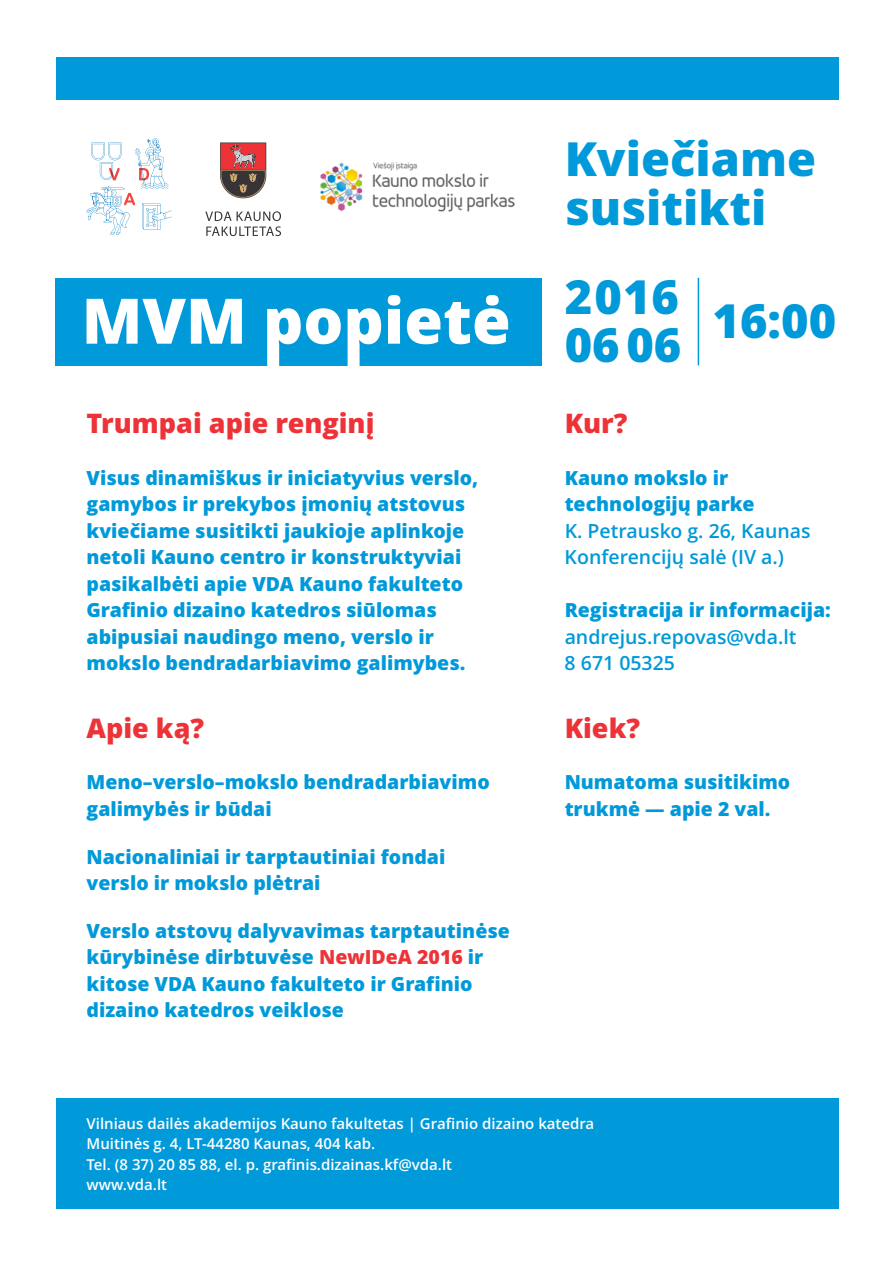
<style>
.page{position:relative;width:896px;height:1266px;background:#fff}
.page>*{position:absolute;margin:0;border:0;box-sizing:border-box;transform-origin:0 0}
.t1{font:800 47.1px/48.4px "Open Sans";color:#0099d9}
.t2{font:800 47.1px/48.4px "Open Sans";letter-spacing:.02em;color:#0099d9}
.t3{font:800 27px "Open Sans";color:#ed3338}
.t4{font:800 19.5px/26.5px "Open Sans";color:#0099d9}
.t5{font:600 19.5px/26.5px "Open Sans";color:#0099d9}
.t6{font:600 15px/20.4px "Open Sans";color:#fff}
.s1{color:#ed3338}
</style>
<div class="page">
<div style="left:56px;top:278px;width:486px;height:87px;background:#0099d9"></div>
<div style="left:57px;top:57px;width:782px;height:42px;background:#0099d9"></div>
<div style="left:57px;top:1099px;width:782px;height:110px;background:#0099d9"></div>
<hr style="left:698px;top:278px;width:1px;height:87px;background:#0099d9">
<svg style="left:87px;top:295px;width:421px;height:71px"></svg>
<svg style="left:87px;top:138px;width:85px;height:97px"></svg>
<svg style="left:220px;top:143px;width:46px;height:55px;background:#a15856"></svg>
<svg style="left:205px;top:211px;width:76px;height:25px"></svg>
<img style="left:320px;top:162px;width:195px;height:50px">
<h1 class="t1" style="left:565px;top:139px;width:253px">Kviečiame susitikti</h1>
<h2 class="t3" style="left:87px;top:413px;width:289px">Trumpai apie renginį</h2>
<p class="t4" style="left:87px;top:466px;width:393px">Visus dinamiškus ir iniciatyvius verslo, gamybos ir prekybos įmonių atstovus kviečiame susitikti jaukioje aplinkoje netoli Kauno centro ir konstruktyviai pasikalbėti apie VDA Kauno fakulteto Grafinio dizaino katedros siūlomas abipusiai naudingo meno, verslo ir mokslo bendradarbiavimo galimybes.</p>
<h2 class="t3" style="left:87px;top:718px;width:119px">Apie ką?</h2>
<p class="t4" style="left:87px;top:771px;width:405px">Meno–verslo–mokslo bendradarbiavimo galimybės ir būdai</p>
<p class="t4" style="left:87px;top:845px;width:360px">Nacionaliniai ir tarptautiniai fondai verslo ir mokslo plėtrai</p>
<p class="t4" style="left:87px;top:919px;width:425px">Verslo atstovų dalyvavimas tarptautinėse kūrybinėse dirbtuvėse <span class="s1">NewIDeA 2016</span> ir kitose VDA Kauno fakulteto ir Grafinio dizaino katedros veiklose</p>
<h1 class="t2" style="left:565px;top:277px;width:118px">2016<br>0606</h1>
<h2 class="t3" style="left:565px;top:413px;width:64px">Kur?</h2>
<h1 class="t1" style="left:712px;top:302px;width:125px">16:00</h1>
<p class="t4" style="left:565px;top:466px;width:191px">Kauno mokslo ir technologijų parke</p>
<p class="t5" style="left:565px;top:519px;width:247px">K. Petrausko g. 26, Kaunas<br>Konferencijų salė (IV a.)</p>
<p class="t4" style="left:565px;top:599px;width:268px">Registracija ir informacija:</p>
<p class="t5" style="left:565px;top:625px;width:233px">andrejus.repovas@vda.lt<br>8 671 05325</p>
<h2 class="t3" style="left:565px;top:718px;width:77px">Kiek?</h2>
<p class="t4" style="left:565px;top:771px;width:227px">Numatoma susitikimo trukmė — apie 2 val.</p>
<p class="t6" style="left:87px;top:1115px;width:509px">Vilniaus dailės akademijos Kauno fakultetas | Grafinio dizaino katedra Muitinės g. 4, LT-44280 Kaunas, 404 kab.<br>Tel. (8 37) 20 85 88, el. p. grafinis.dizainas.kf@vda.lt<br>www.vda.lt</p>
</div>
